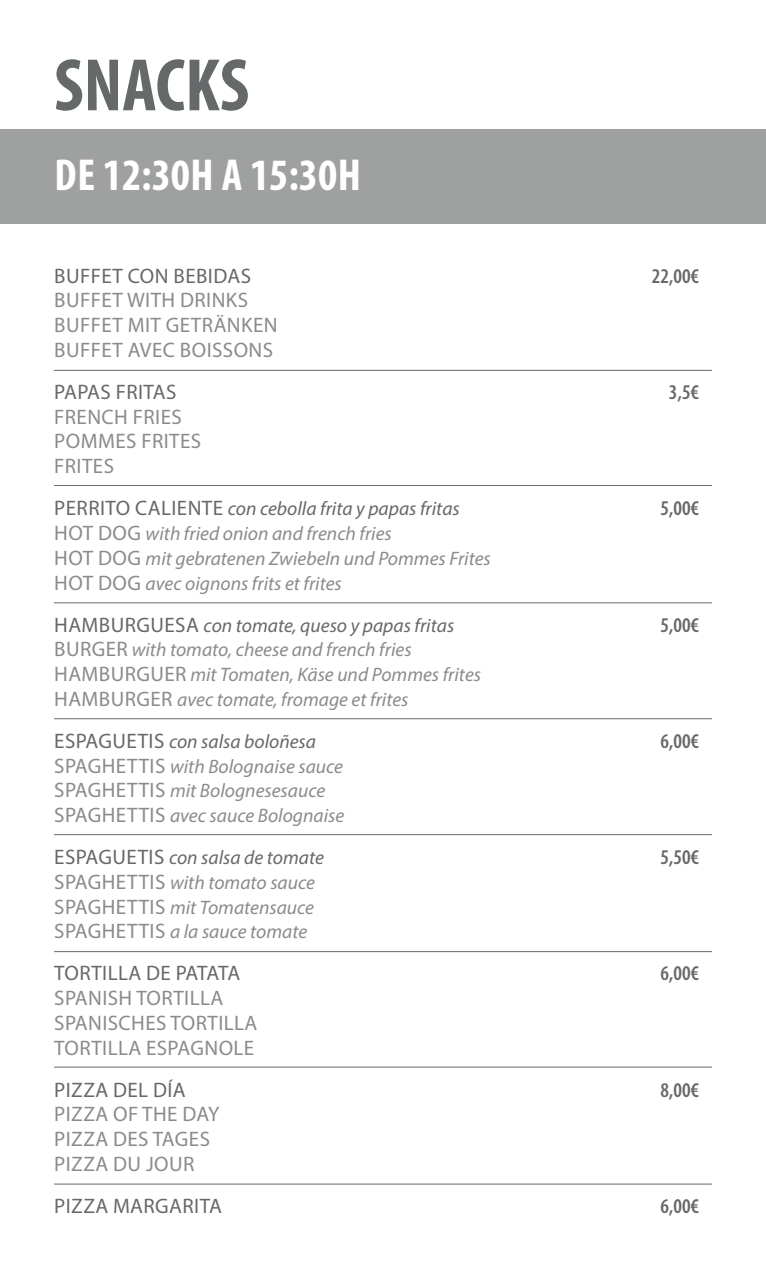
<style>
.page{position:relative;width:766px;height:1276px;background:#fff}
.page>*{position:absolute;margin:0;border:0;box-sizing:border-box;transform-origin:0 0}
.t1{font:700 condensed 75px "Myriad Pro";color:#666969}
.t2{font:700 condensed 45px "Myriad Pro";color:#fff}
.t3{font:21px "Myriad Pro";letter-spacing:.02em;color:#8a8b8b}
.t4{font:21px "Myriad Pro";letter-spacing:.02em;color:#666969}
.t5{font:600 condensed 21px "Myriad Pro";color:#666969}
.t6{font:italic 19.5px "Myriad Pro";color:#8a8b8b}
.t7{font:italic 19.5px "Myriad Pro";color:#666969}
.s1{font-style:normal;font-size:21px}
</style>
<div class="page">
<div style="left:0;top:129px;width:765px;height:94px;background:#9fa0a0"></div>
<hr style="left:54px;top:370px;width:657px;height:1px;background:#666969">
<hr style="left:54px;top:485px;width:657px;height:1px;background:#666969">
<hr style="left:54px;top:602px;width:657px;height:1px;background:#666969">
<hr style="left:54px;top:718px;width:657px;height:1px;background:#666969">
<hr style="left:54px;top:834px;width:657px;height:1px;background:#666969">
<hr style="left:54px;top:951px;width:657px;height:1px;background:#666969">
<hr style="left:54px;top:1066px;width:657px;height:1px;background:#666969">
<hr style="left:54px;top:1183px;width:657px;height:1px;background:#666969">
<p class="t1" style="left:54px;top:38px;width:196px">SNACKS</p>
<p class="t2" style="left:54px;top:147px;width:308px">DE 12:30H A 15:30H</p>
<p class="t4" style="left:54px;top:263px;width:198px">BUFFET CON BEBIDAS</p>
<p class="t3" style="left:54px;top:287px;width:195px">BUFFET WITH DRINKS</p>
<p class="t3" style="left:54px;top:312px;width:225px">BUFFET MIT GETRÄNKEN</p>
<p class="t3" style="left:54px;top:337px;width:220px">BUFFET AVEC BOISSONS</p>
<p class="t4" style="left:54px;top:379px;width:124px">PAPAS FRITAS</p>
<p class="t3" style="left:54px;top:404px;width:129px">FRENCH FRIES</p>
<p class="t3" style="left:54px;top:428px;width:148px">POMMES FRITES</p>
<p class="t3" style="left:54px;top:453px;width:61px">FRITES</p>
<p class="t7" style="left:54px;top:496px;width:407px"><span class="s1">PERRITO CALIENTE</span> con cebolla frita y papas fritas</p>
<p class="t6" style="left:54px;top:521px;width:339px"><span class="s1">HOT DOG</span> with fried onion and french fries</p>
<p class="t6" style="left:54px;top:546px;width:438px"><span class="s1">HOT DOG</span> mit gebratenen Zwiebeln und Pommes Frites</p>
<p class="t6" style="left:54px;top:571px;width:289px"><span class="s1">HOT DOG</span> avec oignons frits et frites</p>
<p class="t7" style="left:54px;top:613px;width:401px"><span class="s1">HAMBURGUESA</span> con tomate, queso y papas fritas</p>
<p class="t6" style="left:54px;top:637px;width:359px"><span class="s1">BURGER</span> with tomato, cheese and french fries</p>
<p class="t6" style="left:54px;top:662px;width:428px"><span class="s1">HAMBURGUER</span> mit Tomaten, Käse und Pommes frites</p>
<p class="t6" style="left:54px;top:687px;width:355px"><span class="s1">HAMBURGER</span> avec tomate, fromage et frites</p>
<p class="t7" style="left:54px;top:729px;width:263px"><span class="s1">ESPAGUETIS</span> con salsa boloñesa</p>
<p class="t6" style="left:54px;top:754px;width:290px"><span class="s1">SPAGHETTIS</span> with Bolognaise sauce</p>
<p class="t6" style="left:54px;top:778px;width:272px"><span class="s1">SPAGHETTIS</span> mit Bolognesesauce</p>
<p class="t6" style="left:54px;top:803px;width:291px"><span class="s1">SPAGHETTIS</span> avec sauce Bolognaise</p>
<p class="t7" style="left:54px;top:845px;width:271px"><span class="s1">ESPAGUETIS</span> con salsa de tomate</p>
<p class="t6" style="left:54px;top:870px;width:262px"><span class="s1">SPAGHETTIS</span> with tomato sauce</p>
<p class="t6" style="left:54px;top:895px;width:261px"><span class="s1">SPAGHETTIS</span> mit Tomatensauce</p>
<p class="t6" style="left:54px;top:919px;width:254px"><span class="s1">SPAGHETTIS</span> a la sauce tomate</p>
<p class="t4" style="left:54px;top:960px;width:187px">TORTILLA DE PATATA</p>
<p class="t3" style="left:54px;top:985px;width:170px">SPANISH TORTILLA</p>
<p class="t3" style="left:54px;top:1010px;width:205px">SPANISCHES TORTILLA</p>
<p class="t3" style="left:54px;top:1034px;width:201px">TORTILLA ESPAGNOLE</p>
<p class="t4" style="left:54px;top:1076px;width:133px">PIZZA DEL DÍA</p>
<p class="t3" style="left:54px;top:1101px;width:167px">PIZZA OF THE DAY</p>
<p class="t3" style="left:54px;top:1126px;width:157px">PIZZA DES TAGES</p>
<p class="t3" style="left:54px;top:1151px;width:142px">PIZZA DU JOUR</p>
<p class="t4" style="left:54px;top:1193px;width:169px">PIZZA MARGARITA</p>
<p class="t5" style="left:651px;top:263px;width:49px">22,00€</p>
<p class="t5" style="left:668px;top:379px;width:32px">3,5€</p>
<p class="t5" style="left:660px;top:495px;width:40px">5,00€</p>
<p class="t5" style="left:660px;top:611px;width:40px">5,00€</p>
<p class="t5" style="left:660px;top:728px;width:40px">6,00€</p>
<p class="t5" style="left:660px;top:844px;width:40px">5,50€</p>
<p class="t5" style="left:660px;top:960px;width:40px">6,00€</p>
<p class="t5" style="left:660px;top:1076px;width:40px">8,00€</p>
<p class="t5" style="left:660px;top:1193px;width:40px">6,00€</p>
</div>
